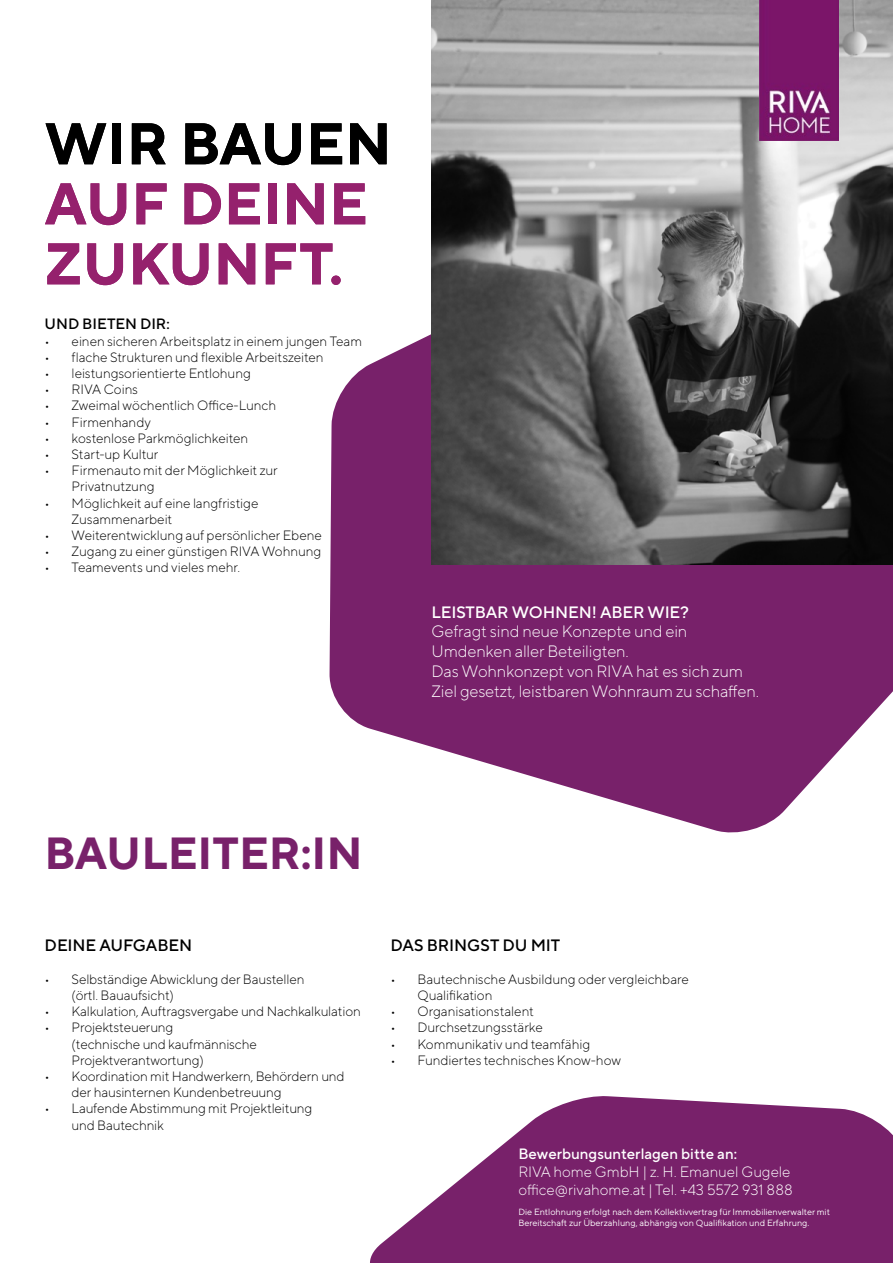
<style>
.page{position:relative;width:893px;height:1263px;background:#fff}
.page>*{position:absolute;margin:0;border:0;box-sizing:border-box;transform-origin:0 0}
.t1{font:700 58.5px/60px "TT Norms Pro";color:#95216d}
.t2{font:700 58.5px "TT Norms Pro";color:#000}
.t3{font:700 45px "TT Norms Pro";color:#78216a}
.t4{font:300 16.5px/19.8px "TT Norms Pro";letter-spacing:-.01em;color:#fff}
.t5{font:500 16.5px "TT Norms Pro";letter-spacing:-.005em;color:#000}
.t6{font:500 16.5px "TT Norms Pro";letter-spacing:-.01em;color:#fff}
.t7{font:300 15px/18px "TT Norms Pro";color:#fff}
.t8{font:500 15px "TT Norms Pro";color:#fff}
.t9{font:500 15px "TT Norms Pro";color:#000}
.t10{font:300 13.5px/16.2px "TT Norms Pro";letter-spacing:-.005em;color:#000}
.t11{font:9px/10.8px "TT Norms Pro";color:#fff}
</style>
<div class="page">
<svg style="left:329px;top:265px;width:564px;height:568px;fill:#78216a"></svg>
<img style="left:432px;top:0;width:461px;height:564px">
<img style="left:759px;top:0;width:80px;height:140px">
<svg style="left:370px;top:1096px;width:523px;height:167px;fill:#78216a"></svg>
<h1 class="t2" style="left:45px;top:105px;width:349px">WIR BAUEN</h1>
<h1 class="t1" style="left:45px;top:172px;width:325px">AUF DEINE<br>ZUKUNFT.</h1>
<p class="t9" style="left:45px;top:314px;width:127px">UND BIETEN DIR:</p>
<p class="t10" style="left:45px;top:332px;width:319px">• einen sicheren Arbeitsplatz in einem jungen Team</p>
<p class="t10" style="left:45px;top:349px;width:281px">• flache Strukturen und flexible Arbeitszeiten</p>
<p class="t10" style="left:45px;top:365px;width:208px">• leistungsorientierte Entlohung</p>
<p class="t10" style="left:45px;top:381px;width:95px">• RIVA Coins</p>
<p class="t10" style="left:45px;top:397px;width:233px">• Zweimal wöchentlich Office-Lunch</p>
<p class="t10" style="left:45px;top:413px;width:108px">• Firmenhandy</p>
<p class="t10" style="left:45px;top:430px;width:205px">• kostenlose Parkmöglichkeiten</p>
<p class="t10" style="left:45px;top:446px;width:115px">• Start-up Kultur</p>
<p class="t10" style="left:72px;top:462px;width:208px;text-indent:-27px">• Firmenauto mit der Möglichkeit zur<br>Privatnutzung</p>
<p class="t10" style="left:72px;top:494px;width:188px;text-indent:-27px">• Möglichkeit auf eine langfristige<br>Zusammenarbeit</p>
<p class="t10" style="left:45px;top:527px;width:279px">• Weiterentwicklung auf persönlicher Ebene</p>
<p class="t10" style="left:45px;top:543px;width:278px">• Zugang zu einer günstigen RIVA Wohnung</p>
<p class="t10" style="left:45px;top:559px;width:197px">• Teamevents und vieles mehr.</p>
<p class="t6" style="left:432px;top:601px;width:259px">LEISTBAR WOHNEN! ABER WIE?</p>
<p class="t4" style="left:432px;top:621px;width:329px">Gefragt sind neue Konzepte und ein Umdenken aller Beteiligten.<br>Das Wohnkonzept von RIVA hat es sich zum Ziel gesetzt, leistbaren Wohnraum zu schaffen.</p>
<h2 class="t3" style="left:45px;top:824px;width:319px">BAULEITER:IN</h2>
<p class="t5" style="left:45px;top:935px;width:149px">DEINE AUFGABEN</p>
<p class="t10" style="left:72px;top:970px;width:234px;text-indent:-27px">• Selbständige Abwicklung der Baustellen (örtl. Bauaufsicht)</p>
<p class="t10" style="left:45px;top:1003px;width:318px">• Kalkulation, Auftragsvergabe und Nachkalkulation</p>
<p class="t10" style="left:72px;top:1019px;width:187px;text-indent:-27px">• Projektsteuerung<br>(technische und kaufmännische<br>Projektverantwortung)</p>
<p class="t10" style="left:72px;top:1068px;width:274px;text-indent:-27px">• Koordination mit Handwerkern, Behördern und der hausinternen Kundenbetreuung</p>
<p class="t10" style="left:72px;top:1100px;width:242px;text-indent:-27px">• Laufende Abstimmung mit Projektleitung und Bautechnik</p>
<p class="t5" style="left:390px;top:935px;width:171px">DAS BRINGST DU MIT</p>
<p class="t10" style="left:417px;top:970px;width:273px;text-indent:-27px">• Bautechnische Ausbildung oder vergleichbare<br>Qualifikation</p>
<p class="t10" style="left:390px;top:1003px;width:145px">• Organisationstalent</p>
<p class="t10" style="left:390px;top:1019px;width:154px">• Durchsetzungsstärke</p>
<p class="t10" style="left:390px;top:1035px;width:201px">• Kommunikativ und teamfähig</p>
<p class="t10" style="left:390px;top:1051px;width:232px">• Fundiertes technisches Know-how</p>
<p class="t8" style="left:518px;top:1144px;width:220px">Bewerbungsunterlagen bitte an:</p>
<p class="t7" style="left:518px;top:1162px;width:276px">RIVA home GmbH | z. H. Emanuel Gugele office@rivahome.at | Tel. +43 5572 931 888</p>
<p class="t11" style="left:518px;top:1206px;width:313px">Die Entlohnung erfolgt nach dem Kollektivvertrag für Immobilienverwalter mit<br>Bereitschaft zur Überzahlung, abhängig von Qualifikation und Erfahrung.</p>
</div>
